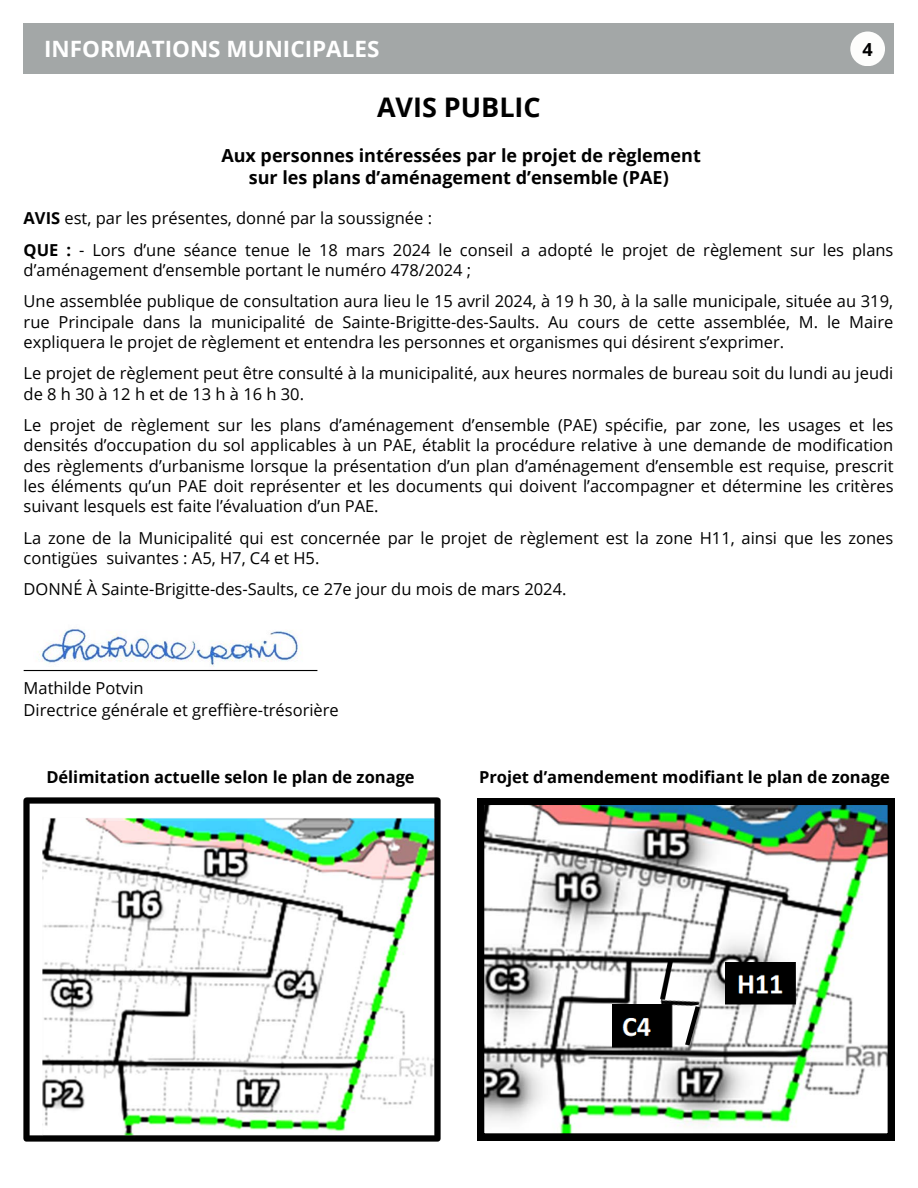
<style>
.page{position:relative;width:918px;height:1188px;background:#fff}
.page>*{position:absolute;margin:0;border:0;box-sizing:border-box;transform-origin:0 0}
.t1{font:700 27px "Open Sans";color:#000}
.t2{font:700 22.5px "Open Sans";color:#fff}
.t3{font:700 18px/22.5px "Open Sans";color:#000;text-align:center}
.t4{font:16.5px/20.2px "Open Sans";color:#000}
.t5{font:700 16.5px "Open Sans";color:#000}
.s1{font-weight:700}
</style>
<div class="page">
<div style="left:24px;top:24px;width:870px;height:50px;background:#a3a7a7"></div>
<div style="left:850px;top:32px;width:35px;height:34px;background:#fdfdfc;border-radius:50%"></div>
<img style="left:34px;top:629px;width:273px;height:41px">
<hr style="left:24px;top:670px;width:293px;height:1px;background:#000">
<svg style="left:478px;top:798px;width:416px;height:342px"></svg>
<img style="left:24px;top:797px;width:417px;height:345px">
<img style="left:725px;top:963px;width:72px;height:44px">
<img style="left:612px;top:1005px;width:61px;height:43px">
<img style="left:660px;top:958px;width:13px;height:33px">
<img style="left:686px;top:1012px;width:13px;height:34px">
<img style="left:660px;top:991px;width:42px;height:21px">
<p class="t2" style="left:44px;top:33px;width:337px">INFORMATIONS MUNICIPALES</p>
<p class="t3" style="left:863px;top:37px;width:12px">4</p>
<h3 class="t1" style="left:377px;top:88px;width:165px">AVIS PUBLIC</h3>
<p class="t3" style="left:221px;top:143px;width:481px">Aux personnes intéressées par le projet de règlement sur les plans d’aménagement d’ensemble (PAE)</p>
<p class="t4" style="left:24px;top:208px;width:410px"><span class="s1">AVIS</span> est, par les présentes, donné par la soussignée :</p>
<p class="t4" style="left:24px;top:239px;width:871px"><span class="s1">QUE :</span> - Lors d’une séance tenue le 18 mars 2024 le conseil a adopté le projet de règlement sur les plans d’aménagement d’ensemble portant le numéro 478/2024 ;</p>
<p class="t4" style="left:24px;top:291px;width:871px;text-align:justify">Une assemblée publique de consultation aura lieu le 15 avril 2024, à 19 h 30, à la salle municipale, située au 319, rue Principale dans la municipalité de Sainte-Brigitte-des-Saults. Au cours de cette assemblée, M. le Maire expliquera le projet de règlement et entendra les personnes et organismes qui désirent s’exprimer.</p>
<p class="t4" style="left:24px;top:363px;width:871px">Le projet de règlement peut être consulté à la municipalité, aux heures normales de bureau soit du lundi au jeudi de 8 h 30 à 12 h et de 13 h à 16 h 30.</p>
<p class="t4" style="left:24px;top:415px;width:871px;text-align:justify">Le projet de règlement sur les plans d’aménagement d’ensemble (PAE) spécifie, par zone, les usages et les densités d’occupation du sol applicables à un PAE, établit la procédure relative à une demande de modification des règlements d’urbanisme lorsque la présentation d’un plan d’aménagement d’ensemble est requise, prescrit les éléments qu’un PAE doit représenter et les documents qui doivent l’accompagner et détermine les critères suivant lesquels est faite l’évaluation d’un PAE.</p>
<p class="t4" style="left:24px;top:527px;width:871px">La zone de la Municipalité qui est concernée par le projet de règlement est la zone H11, ainsi que les zones contigües suivantes : A5, H7, C4 et H5.</p>
<p class="t4" style="left:24px;top:579px;width:544px">DONNÉ À Sainte-Brigitte-des-Saults, ce 27e jour du mois de mars 2024.</p>
<p class="t4" style="left:24px;top:678px;width:122px">Mathilde Potvin</p>
<h1 class="t4" style="left:24px;top:699px;width:317px">Directrice générale et greffière-trésorière</h1>
<p class="t5" style="left:46px;top:766px;width:370px">Délimitation actuelle selon le plan de zonage</p>
<p class="t5" style="left:479px;top:766px;width:412px">Projet d’amendement modifiant le plan de zonage</p>
</div>
